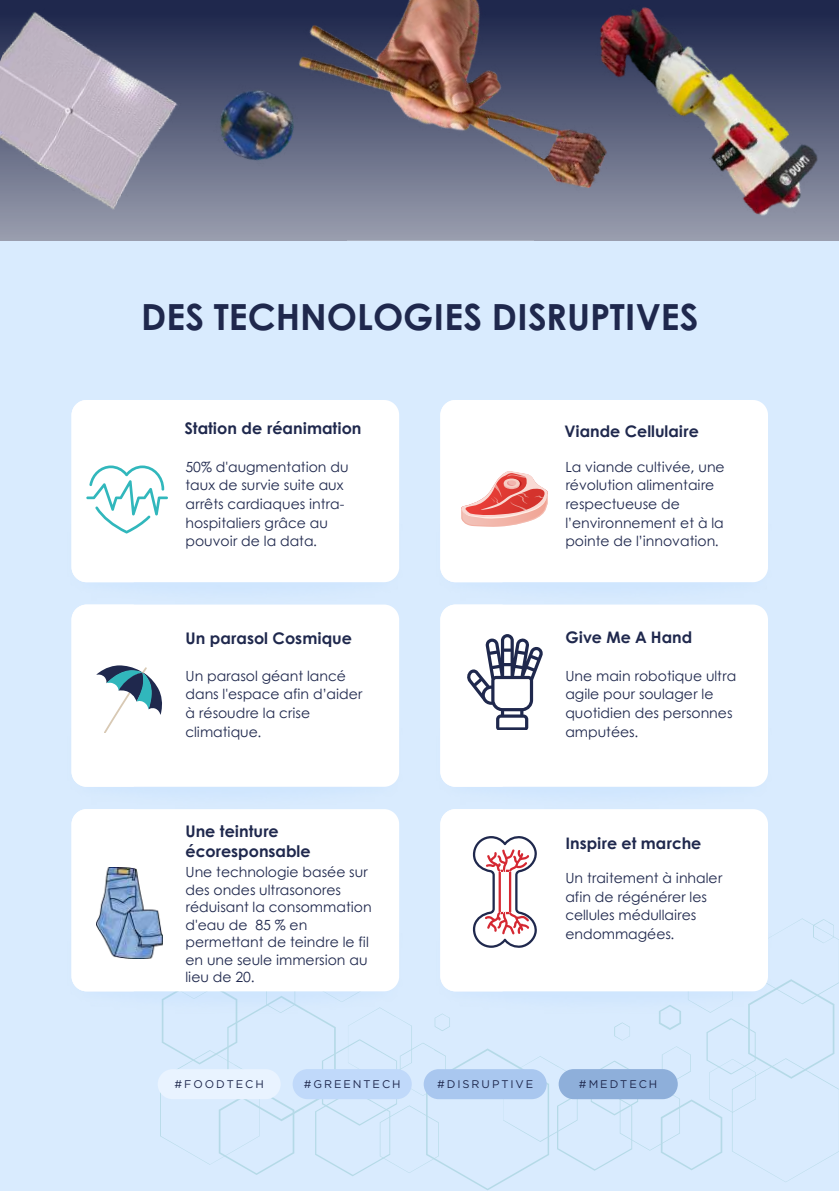
<style>
.page{position:relative;width:839px;height:1191px;background:#fff}
.page>*{position:absolute;margin:0;border:0;box-sizing:border-box;transform-origin:0 0}
.t1{font:700 36px "Century Gothic";color:#1f284d}
.t2{font:700 16px/20px "Century Gothic";color:#1f284d}
.t3{font:14px/18.6px "Century Gothic";color:#1f284d}
.t4{font:11px "Gotham";letter-spacing:.175em;color:#1f284d}
</style>
<div class="page">
<div style="left:0;top:236px;width:838px;height:955px;background:#d9ebfe"></div>
<div style="left:167px;top:400px;width:232px;height:182px;background:#fff"></div>
<div style="left:162px;top:605px;width:237px;height:182px;background:#fff"></div>
<svg style="left:71px;top:400px;width:96px;height:182px;background:#f2fafb"></svg>
<svg style="left:71px;top:605px;width:91px;height:182px;background:#ebf0f2"></svg>
<div style="left:548px;top:400px;width:220px;height:182px;background:#fff"></div>
<div style="left:543px;top:605px;width:225px;height:182px;background:#fff"></div>
<svg style="left:440px;top:605px;width:103px;height:182px;background:#e6e7eb"></svg>
<svg style="left:440px;top:400px;width:108px;height:182px;background:#fbeae9"></svg>
<svg style="left:71px;top:809px;width:767px;height:381px"></svg>
<img style="left:305px;top:0;width:313px;height:241px">
<img style="left:558px;top:0;width:280px;height:228px">
<img style="left:0;top:0;width:305px;height:241px">
<div style="left:423px;top:1069px;width:123px;height:30px;background:#a9c7ef;border-radius:15px"></div>
<div style="left:558px;top:1069px;width:119px;height:30px;background:#8eafda;border-radius:15px"></div>
<div style="left:158px;top:1069px;width:123px;height:30px;background:#e9f3ff;border-radius:15px"></div>
<div style="left:292px;top:1069px;width:119px;height:30px;background:#c0d9fa;border-radius:15px"></div>
<h1 class="t1" style="left:141px;top:290px;width:558px">DES TECHNOLOGIES DISRUPTIVES</h1>
<p class="t2" style="left:184px;top:418px;width:178px">Station de réanimation</p>
<p class="t3" style="left:185px;top:457px;width:164px">50% d'augmentation du taux de survie suite aux arrêts cardiaques intra&shy;hospitaliers grâce au pouvoir de la data.</p>
<p class="t2" style="left:185px;top:627px;width:168px">Un parasol Cosmique</p>
<p class="t3" style="left:185px;top:666px;width:178px">Un parasol géant lancé dans l'espace afin d’aider à résoudre la crise climatique.</p>
<p class="t2" style="left:185px;top:821px;width:127px">Une teinture écoresponsable</p>
<p class="t3" style="left:185px;top:863px;width:188px;line-height:17.6px">Une technologie basée sur des ondes ultrasonores réduisant la consommation d'eau de 85 % en permettant de teindre le fil en une seule immersion au lieu de 20.</p>
<p class="t2" style="left:564px;top:421px;width:136px">Viande Cellulaire</p>
<p class="t3" style="left:565px;top:457px;width:161px">La viande cultivée, une révolution alimentaire respectueuse de l’environnement et à la pointe de l’innovation.</p>
<p class="t2" style="left:565px;top:627px;width:128px">Give Me A Hand</p>
<p class="t3" style="left:565px;top:666px;width:172px">Une main robotique ultra agile pour soulager le quotidien des personnes amputées.</p>
<p class="t2" style="left:565px;top:832px;width:137px">Inspire et marche</p>
<p class="t3" style="left:565px;top:868px;width:158px">Un traitement à inhaler afin de régénérer les cellules médullaires endommagées.</p>
<p class="t4" style="left:174px;top:1077px;width:91px">#FOODTECH</p>
<p class="t4" style="left:304px;top:1078px;width:98px">#GREENTECH</p>
<p class="t4" style="left:437px;top:1077px;width:98px">#DISRUPTIVE</p>
<p class="t4" style="left:579px;top:1078px;width:80px">#MEDTECH</p>
</div>
